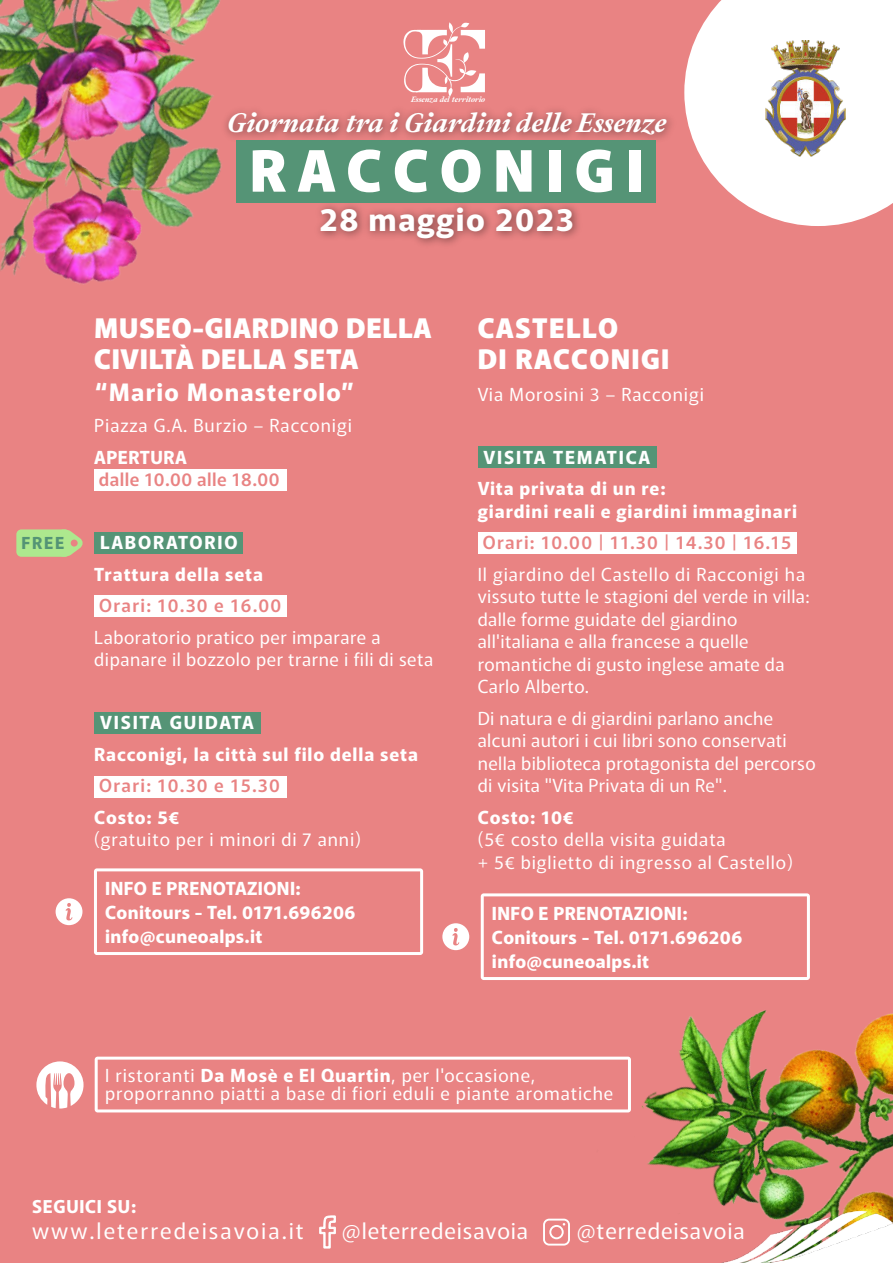
<style>
.page{position:relative;width:893px;height:1263px;background:#e98383}
.page>*{position:absolute;margin:0;border:0;box-sizing:border-box;transform-origin:0 0}
.t1{font:900 57px "Murecho";letter-spacing:.2em;color:#fff}
.t2{font:700 31.2px "Murecho";letter-spacing:.05em;color:#fff}
.t3{font:italic 700 29.55px "Addington CF";color:#fff}
.t4{font:900 27px/31.5px "Murecho";letter-spacing:.025em;color:#fff}
.t5{font:900 27px/31.5px "Murecho";letter-spacing:.05em;color:#fff}
.t6{font:700 24px "Murecho";letter-spacing:.05em;color:#fff}
.t7{font:22.2px "Murecho";letter-spacing:.04em;color:#fff}
.t8{font:22.2px "Murecho";letter-spacing:.09em;color:#fff}
.t9{font:18px/22.5px "Murecho";letter-spacing:.03em;color:#fff}
.t10{font:18px/22.5px "Murecho";letter-spacing:.05em;color:#fff}
.t11{font:700 18px/31.5px "Murecho";letter-spacing:.05em;color:#fff}
.t12{font:700 18px/24px "Murecho";letter-spacing:.02em;color:#fff}
.t13{font:500 18px "Murecho";letter-spacing:.07em;color:#e98383}
.t14{font:500 18px "Murecho";letter-spacing:.025em;color:#e98383}
.t15{font:700 18px "Murecho";letter-spacing:.025em;color:#fff}
.t16{font:700 17.7px "Murecho";letter-spacing:.04em;color:#fff}
.t17{font:700 16.5px "Murecho";color:#549475}
.t18{font:italic 700 8.55px "Addington CF";letter-spacing:-.005em;color:#fff}
.s1{font-weight:700}
</style>
<div class="page">
<img style="left:520px;top:838px;width:373px;height:425px">
<img style="left:722px;top:1211px;width:171px;height:52px">
<img style="left:0;top:0;width:330px;height:340px">
<img style="left:314px;top:203px;width:269px;height:46px">
<img style="left:222px;top:105px;width:454px;height:39px">
<svg style="left:403px;top:22px;width:82px;height:75px"></svg>
<div style="left:237px;top:141px;width:419px;height:62px;background:#559476"></div>
<svg style="left:684px;top:0;width:209px;height:226px"></svg>
<img style="left:765px;top:40px;width:81px;height:117px">
<svg style="left:319px;top:1215px;width:17px;height:33px"></svg>
<svg style="left:543px;top:1219px;width:27px;height:26px"></svg>
<div style="left:94px;top:532px;width:149px;height:22px;background:#559476"></div>
<div style="left:94px;top:595px;width:193px;height:22px;background:#fff"></div>
<div style="left:94px;top:469px;width:193px;height:22px;background:#fff"></div>
<div style="left:94px;top:712px;width:166px;height:22px;background:#559476"></div>
<div style="left:94px;top:776px;width:193px;height:22px;background:#fff"></div>
<div style="left:478px;top:446px;width:178px;height:21px;background:#559476"></div>
<div style="left:478px;top:532px;width:318px;height:22px;background:#fff"></div>
<div style="left:16px;top:529px;width:54px;height:28px;background:#ade88e;border-radius:5px"></div>
<svg style="left:45px;top:529px;width:39px;height:28px"></svg>
<div style="left:71px;top:540px;width:7px;height:6px;background:#e98383;border-radius:50%"></div>
<div style="left:56px;top:898px;width:26px;height:27px;background:#fff;border-radius:50%"></div>
<svg style="left:66px;top:903px;width:7px;height:17px"></svg>
<svg style="left:94px;top:868px;width:329px;height:87px;background:#ea8d8d"></svg>
<div style="left:442px;top:923px;width:27px;height:27px;background:#fff;border-radius:50%"></div>
<svg style="left:452px;top:928px;width:7px;height:17px"></svg>
<svg style="left:481px;top:893px;width:329px;height:87px;background:#ea8d8d"></svg>
<svg style="left:95px;top:1057px;width:536px;height:55px;background:#eb8f8f"></svg>
<svg style="left:36px;top:1061px;width:48px;height:47px"></svg>
<p class="t18" style="left:411px;top:95px;width:76px">Essenza del territorio</p>
<h3 class="t3" style="left:227px;top:108px;width:441px">Giornata tra i Giardini delle Essenze</h3>
<h1 class="t1" style="left:250px;top:142px;width:395px">RACCONIGI</h1>
<h2 class="t2" style="left:319px;top:203px;width:256px">28 maggio 2023</h2>
<p class="t17" style="left:22px;top:534px;width:44px">FREE</p>
<h3 class="t4" style="left:94px;top:312px;width:339px">MUSEO-GIARDINO DELLA<br>CIVILTÀ DELLA SETA</h3>
<h3 class="t6" style="left:94px;top:380px;width:262px">“Mario Monasterolo”</h3>
<p class="t10" style="left:94px;top:414px;width:259px">Piazza G.A. Burzio – Racconigi</p>
<p class="t15" style="left:94px;top:448px;width:94px">APERTURA</p>
<p class="t14" style="left:99px;top:471px;width:182px">dalle 10.00 alle 18.00</p>
<p class="t11" style="left:94px;top:527px;width:170px;text-indent:6px">LABORATORIO<br>Trattura della seta</p>
<p class="t13" style="left:99px;top:597px;width:183px">Orari: 10.30 e 16.00</p>
<p class="t9" style="left:94px;top:626px;width:340px">Laboratorio pratico per imparare a dipanare il bozzolo per trarne i fili di seta</p>
<p class="t11" style="left:94px;top:707px;width:325px;text-indent:6px">VISITA GUIDATA<br>Racconigi, la città sul filo della seta</p>
<p class="t13" style="left:99px;top:777px;width:182px">Orari: 10.30 e 15.30</p>
<p class="t11" style="left:94px;top:801px;width:87px">Costo: 5€</p>
<p class="t10" style="left:94px;top:828px;width:268px">(gratuito per i minori di 7 anni)</p>
<p class="t12" style="left:105px;top:876px;width:252px">INFO E PRENOTAZIONI:<br>Conitours - Tel. 0171.696206 info@cuneoalps.it</p>
<h3 class="t5" style="left:478px;top:311px;width:193px">CASTELLO<br>DI RACCONIGI</h3>
<p class="t10" style="left:478px;top:382px;width:228px">Via Morosini 3 – Racconigi</p>
<p class="t11" style="left:478px;top:441px;width:189px;text-align:center">VISITA TEMATICA<br>Vita privata di un re:</p>
<p class="t11" style="left:478px;top:495px;width:321px">giardini reali e giardini immaginari</p>
<p class="t13" style="left:483px;top:533px;width:310px">Orari: 10.00 | 11.30 | 14.30 | 16.15</p>
<p class="t9" style="left:478px;top:562px;width:333px">Il giardino del Castello di Racconigi ha vissuto tutte le stagioni del verde in villa: dalle forme guidate del giardino all'italiana e alla francese a quelle romantiche di gusto inglese amate da Carlo Alberto.</p>
<p class="t9" style="left:478px;top:706px;width:339px">Di natura e di giardini parlano anche alcuni autori i cui libri sono conservati nella biblioteca protagonista del percorso di visita "Vita Privata di un Re".</p>
<p class="t11" style="left:478px;top:801px;width:98px">Costo: 10€</p>
<p class="t10" style="left:478px;top:828px;width:317px">(5€ costo della visita guidata<br>+ 5€ biglietto di ingresso al Castello)</p>
<p class="t12" style="left:492px;top:901px;width:252px">INFO E PRENOTAZIONI:<br>Conitours - Tel. 0171.696206 info@cuneoalps.it</p>
<p class="t10" style="left:105px;top:1066px;width:510px;line-height:18px">I ristoranti <span class="s1">Da Mosè e El Quartin</span>, per l'occasione, proporranno piatti a base di fiori eduli e piante aromatiche</p>
<p class="t16" style="left:32px;top:1197px;width:105px">SEGUICI SU:</p>
<p class="t8" style="left:32px;top:1220px;width:273px">www.leterredeisavoia.it</p>
<p class="t7" style="left:342px;top:1219px;width:188px">@leterredeisavoia</p>
<p class="t7" style="left:577px;top:1219px;width:169px">@terredeisavoia</p>
</div>
